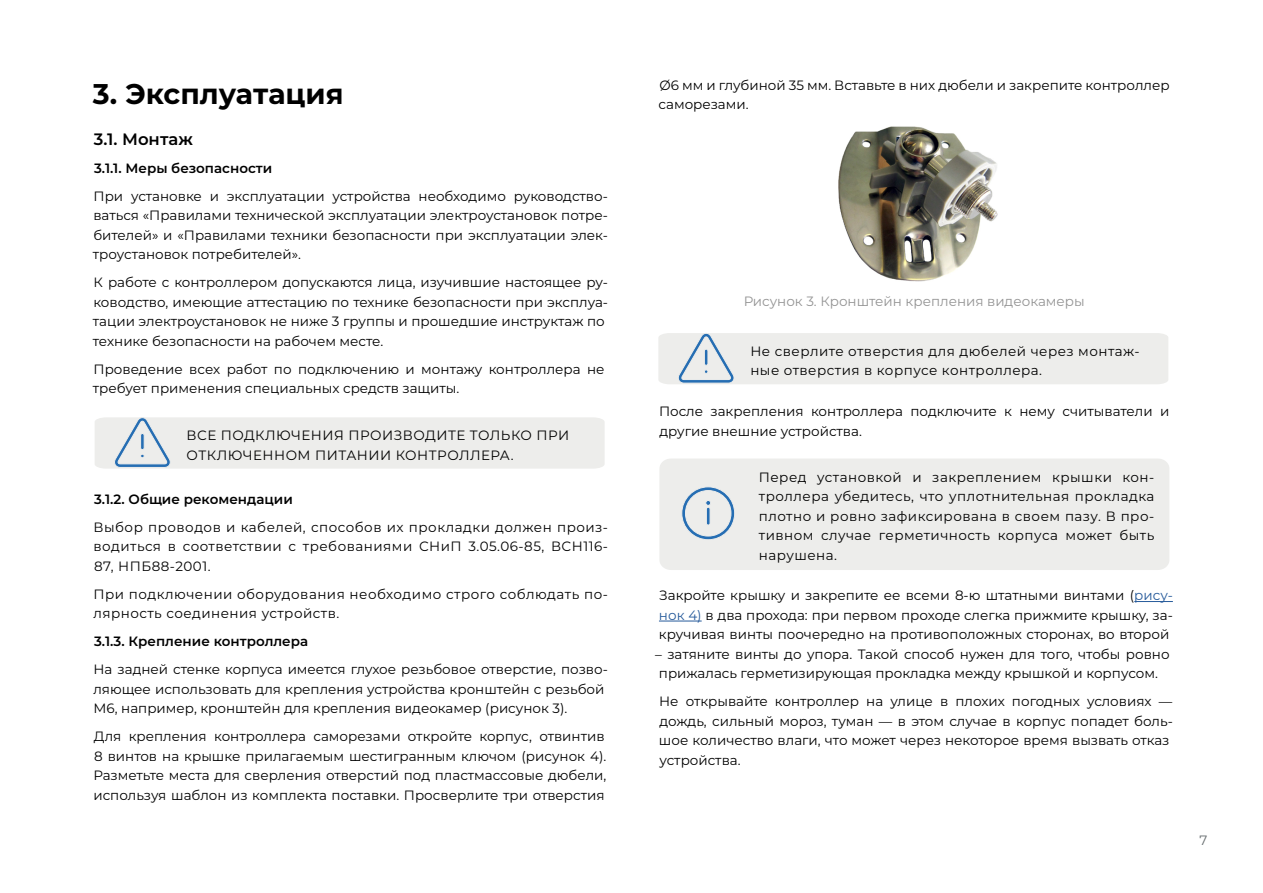
<style>
.page{position:relative;width:1263px;height:893px;background:#fff}
.page>*{position:absolute;margin:0;border:0;box-sizing:border-box;transform-origin:0 0}
.t1{font:700 28.5px "Montserrat";color:#000}
.t2{font:600 16.5px "Montserrat";color:#000}
.t3{font:13.5px/19.5px "Montserrat";color:#000}
.t4{font:13.5px/19.5px "Montserrat";letter-spacing:.035em;color:#000}
.t5{font:600 13.5px "Montserrat";color:#000}
.t6{font:13.5px "Montserrat";color:#949494}
.t7{font:13.5px "Montserrat";color:#686e70}
.s1{color:#275b9b}
</style>
<div class="page">
<hr style="left:1134px;top:601px;width:39px;height:1px;background:#275b9b">
<hr style="left:659px;top:621px;width:43px;height:1px;background:#275b9b">
<div style="left:95px;top:417px;width:510px;height:52px;background:#ededeb"></div>
<img style="left:838px;top:126px;width:160px;height:156px">
<div style="left:658px;top:333px;width:510px;height:51px;background:#ededeb"></div>
<div style="left:659px;top:459px;width:510px;height:111px;background:#ededeb"></div>
<svg style="left:681px;top:486px;width:54px;height:54px;background:#ccd8e1"></svg>
<h1 class="t1" style="left:93px;top:73px;width:252px">3. Эксплуатация</h1>
<p class="t2" style="left:94px;top:127px;width:100px">3.1. Монтаж</p>
<p class="t5" style="left:94px;top:159px;width:180px">3.1.1. Меры безопасности</p>
<p class="t3" style="left:93px;top:186px;width:517px;text-align:justify">При установке и эксплуатации устройства необходимо руководство&shy;ваться «Правилами технической эксплуатации электроустановок потре&shy;бителей» и «Правилами техники безопасности при эксплуатации элек&shy;троустановок потребителей».</p>
<p class="t3" style="left:93px;top:272px;width:517px">К работе с контроллером допускаются лица, изучившие настоящее ру&shy;ководство, имеющие аттестацию по технике безопасности при эксплуа&shy;тации электроустановок не ниже 3 группы и прошедшие инструктаж по технике безопасности на рабочем месте.</p>
<p class="t3" style="left:93px;top:359px;width:513px">Проведение всех работ по подключению и монтажу контроллера не требует применения специальных средств защиты.</p>
<p class="t4" style="left:187px;top:425px;width:384px">ВСЕ ПОДКЛЮЧЕНИЯ ПРОИЗВОДИТЕ ТОЛЬКО ПРИ<br>ОТКЛЮЧЕННОМ ПИТАНИИ КОНТРОЛЛЕРА.</p>
<p class="t5" style="left:94px;top:489px;width:200px">3.1.2. Общие рекомендации</p>
<p class="t3" style="left:93px;top:517px;width:516px;text-align:justify">Выбор проводов и кабелей, способов их прокладки должен произ&shy;водиться в соответствии с требованиями СНиП 3.05.06-85, ВСН116- 87, НПБ88-2001.</p>
<p class="t4" style="left:93px;top:584px;width:516px">При подключении оборудования необходимо строго соблюдать по&shy;лярность соединения устройств.</p>
<p class="t5" style="left:94px;top:632px;width:216px">3.1.3. Крепление контроллера</p>
<p class="t3" style="left:93px;top:659px;width:516px">На задней стенке корпуса имеется глухое резьбовое отверстие, позво&shy;ляющее использовать для крепления устройства кронштейн с резьбой<br>М6, например, кронштейн для крепления видеокамер (рисунок 3).</p>
<p class="t3" style="left:93px;top:726px;width:514px">Для крепления контроллера саморезами откройте корпус, отвинтив 8 винтов на крышке прилагаемым шестигранным ключом (рисунок 4).<br>Разметьте места для сверления отверстий под пластмассовые дюбели, используя шаблон из комплекта поставки. Просверлите три отверстия</p>
<p class="t3" style="left:658px;top:75px;width:513px">Ø6 мм и глубиной 35 мм. Вставьте в них дюбели и закрепите контроллер саморезами.</p>
<p class="t6" style="left:744px;top:292px;width:343px">Рисунок 3. Кронштейн крепления видеокамеры</p>
<p class="t4" style="left:750px;top:341px;width:391px">Не сверлите отверстия для дюбелей через монтаж&shy;ные отверстия в корпусе контроллера.</p>
<p class="t3" style="left:659px;top:401px;width:512px">После закрепления контроллера подключите к нему считыватели и другие внешние устройства.</p>
<p class="t3" style="left:759px;top:467px;width:397px;text-align:justify">Перед установкой и закреплением крышки кон&shy;троллера убедитесь, что уплотнительная прокладка плотно и ровно зафиксирована в своем пазу. В про&shy;тивном случае герметичность корпуса может быть нарушена.</p>
<p class="t3" style="left:659px;top:585px;width:515px;text-align:justify">Закройте крышку и закрепите ее всеми 8-ю штатными винтами (<span class="s1">рису&shy;нок 4)</span> в два прохода: при первом проходе слегка прижмите крышку, за&shy;кручивая винты поочередно на противоположных сторонах, во второй</p>
<p class="t3" style="left:655px;top:644px;width:516px">– затяните винты до упора. Такой способ нужен для того, чтобы ровно прижалась герметизирующая прокладка между крышкой и корпусом.</p>
<p class="t3" style="left:659px;top:691px;width:515px">Не открывайте контроллер на улице в плохих погодных условиях — дождь, сильный мороз, туман — в этом случае в корпус попадет боль&shy;шое количество влаги, что может через некоторое время вызвать отказ устройства.</p>
<p class="t7" style="left:1199px;top:831px;width:9px">7</p>
</div>
